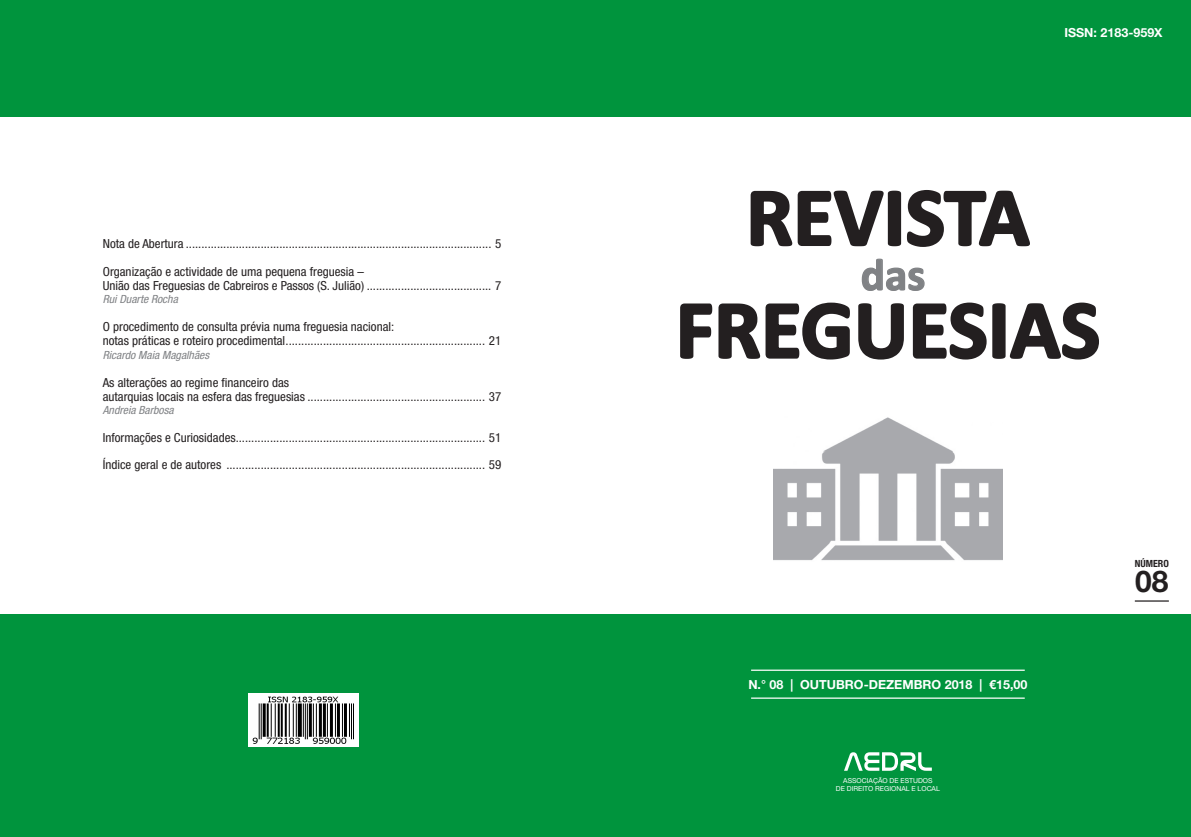
<style>
.page{position:relative;width:1191px;height:837px;background:#fff}
.page>*{position:absolute;margin:0;border:0;box-sizing:border-box;transform-origin:0 0}
.t1{font:700 83.25px "Calibri";color:#231f20}
.t2{font:700 45px "Calibri";color:#808285}
.t3{font:700 30px "Helvetica Neue LT Std";color:#231f20}
.t4{font:condensed 12.5px/13.8px "Helvetica Neue LT Std";color:#231f20;scale:1.04 1}
.t5{font:700 12.5px "Helvetica Neue LT Std";color:#fff}
.t6{font:italic condensed 11.25px "Helvetica Neue LT Std";color:#808285;scale:1.04 1}
.t7{font:700 condensed 9.88px "Helvetica Neue LT Std";color:#231f20}
.t8{font:6.88px/8.2px "Helvetica Neue LT Std";color:#fff;text-align:center}
</style>
<div class="page">
<div style="left:0;top:0;width:1191px;height:836px;background:#00943d"></div>
<div style="left:0;top:117px;width:1191px;height:496px;background:#fff"></div>
<div style="left:248px;top:693px;width:110px;height:53px;background:#fff"></div>
<img style="left:252px;top:696px;width:102px;height:48px">
<svg style="left:844px;top:752px;width:88px;height:18px"></svg>
<hr style="left:751px;top:669px;width:273px;height:1px;background:#fff">
<hr style="left:751px;top:697px;width:273px;height:1px;background:#fff">
<svg style="left:750px;top:190px;width:280px;height:57px"></svg>
<svg style="left:861px;top:258px;width:64px;height:33px"></svg>
<svg style="left:680px;top:302px;width:224px;height:58px"></svg>
<svg style="left:912px;top:302px;width:187px;height:58px"></svg>
<hr style="left:1134px;top:600px;width:34px;height:1px;background:#231f20">
<img style="left:773px;top:417px;width:229px;height:144px">
<p class="t4" style="left:103px;top:236px;width:384px">Nota de Abertura .................................................................................................. 5</p>
<p class="t4" style="left:103px;top:264px;width:384px">Organização e actividade de uma pequena freguesia –<br>União das Freguesias de Cabreiros e Passos (S. Julião) ........................................ 7</p>
<p class="t6" style="left:103px;top:293px;width:74px">Rui Duarte Rocha</p>
<p class="t4" style="left:103px;top:320px;width:384px">O procedimento de consulta prévia numa freguesia nacional:<br>notas práticas e roteiro procedimental................................................................ 21</p>
<p class="t6" style="left:103px;top:348px;width:104px">Ricardo Maia Magalhães</p>
<p class="t4" style="left:103px;top:375px;width:384px">As alterações ao regime financeiro das<br>autarquias locais na esfera das freguesias ......................................................... 37</p>
<p class="t6" style="left:103px;top:403px;width:70px">Andreia Barbosa</p>
<p class="t4" style="left:103px;top:430px;width:384px">Informações e Curiosidades................................................................................ 51</p>
<p class="t4" style="left:103px;top:458px;width:384px">Índice geral e de autores ................................................................................... 59</p>
<p class="t5" style="left:1064px;top:25px;width:100px">ISSN: 2183-959X</p>
<h1 class="t1" style="left:746px;top:164px;width:285px">REVISTA</h1>
<h2 class="t2" style="left:860px;top:246px;width:66px">das</h2>
<h1 class="t1" style="left:675px;top:276px;width:426px">FREGUESIAS</h1>
<p class="t5" style="left:748px;top:676px;width:280px">N.° 08 | OUTUBRO-DEZEMBRO 2018 | €15,00</p>
<p class="t8" style="left:836px;top:775px;width:105px">ASSOCIAÇÃO DE ESTUDOS<br>DE DIREITO REGIONAL E LOCAL</p>
<p class="t7" style="left:1134px;top:557px;width:36px">NÚMERO</p>
<h3 class="t3" style="left:1135px;top:562px;width:35px">08</h3>
</div>
